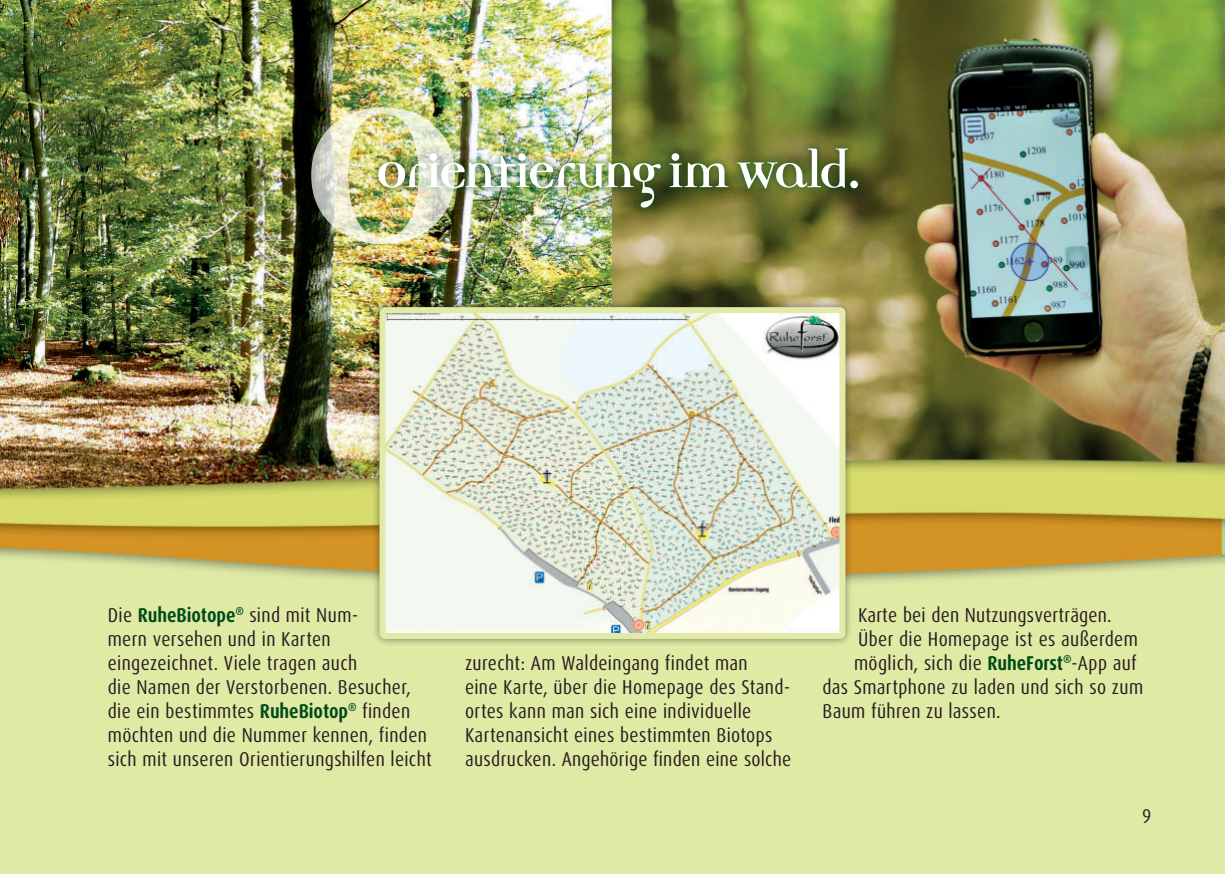
<style>
.page{position:relative;width:1225px;height:874px;background:#fff}
.page>*{position:absolute;margin:0;border:0;box-sizing:border-box;transform-origin:0 0}
.t1{font:309.6px "Bebris Bold Ruhe Forst";color:#fff}
.t2{font:58px "Bebris Bold Ruhe Forst";letter-spacing:-.055em;color:#fff}
.t3{font:condensed 20px/24px "Dax OT";letter-spacing:.02em;color:#231f20}
.s1{font-weight:700;color:#004b1a}
</style>
<div class="page">
<img style="left:0;top:0;width:1224px;height:873px">
<div style="left:371px;top:140px;width:494px;height:75px;background:#004b1a;opacity:.4"></div>
<div style="left:371px;top:299px;width:482px;height:347px;background:#231f20;opacity:.55"></div>
<img style="left:386px;top:314px;width:452px;height:317px">
<div style="left:379px;top:307px;width:466px;height:331px;border:6px solid #e1eaa6;border-radius:3px"></div>
<h1 class="t1" style="left:294px;top:-47px;width:179px">O</h1>
<h2 class="t2" style="left:375px;top:144px;width:489px">Orientierung im Wald.</h2>
<p class="t3" style="left:108px;top:603px;width:325px">Die <span class="s1">RuheBiotope</span><sup>®</sup> sind mit Num-<br>mern versehen und in Karten eingezeichnet. Viele tragen auch<br>die Namen der Verstorbenen. Besucher, die ein bestimmtes <span class="s1">RuheBiotop</span><sup>®</sup> finden möchten und die Nummer kennen, finden sich mit unseren Orientierungshilfen leicht</p>
<p class="t3" style="left:465px;top:651px;width:328px">zurecht: Am Waldeingang findet man<br>eine Karte, über die Homepage des Stand&shy;ortes kann man sich eine individuelle Kartenansicht eines bestimmten Biotops ausdrucken. Angehörige finden eine solche</p>
<p class="t3" style="left:858px;top:603px;width:255px">Karte bei den Nutzungsverträgen.</p>
<p class="t3" style="left:858px;top:627px;width:281px">Über die Homepage ist es außerdem</p>
<p class="t3" style="left:854px;top:651px;width:284px">möglich, sich die <span class="s1">RuheForst</span><sup>®</sup>-App auf</p>
<p class="t3" style="left:822px;top:675px;width:322px">das Smartphone zu laden und sich so zum</p>
<p class="t3" style="left:822px;top:699px;width:180px">Baum führen zu lassen.</p>
<p class="t3" style="left:1142px;top:804px;width:11px">9</p>
</div>
